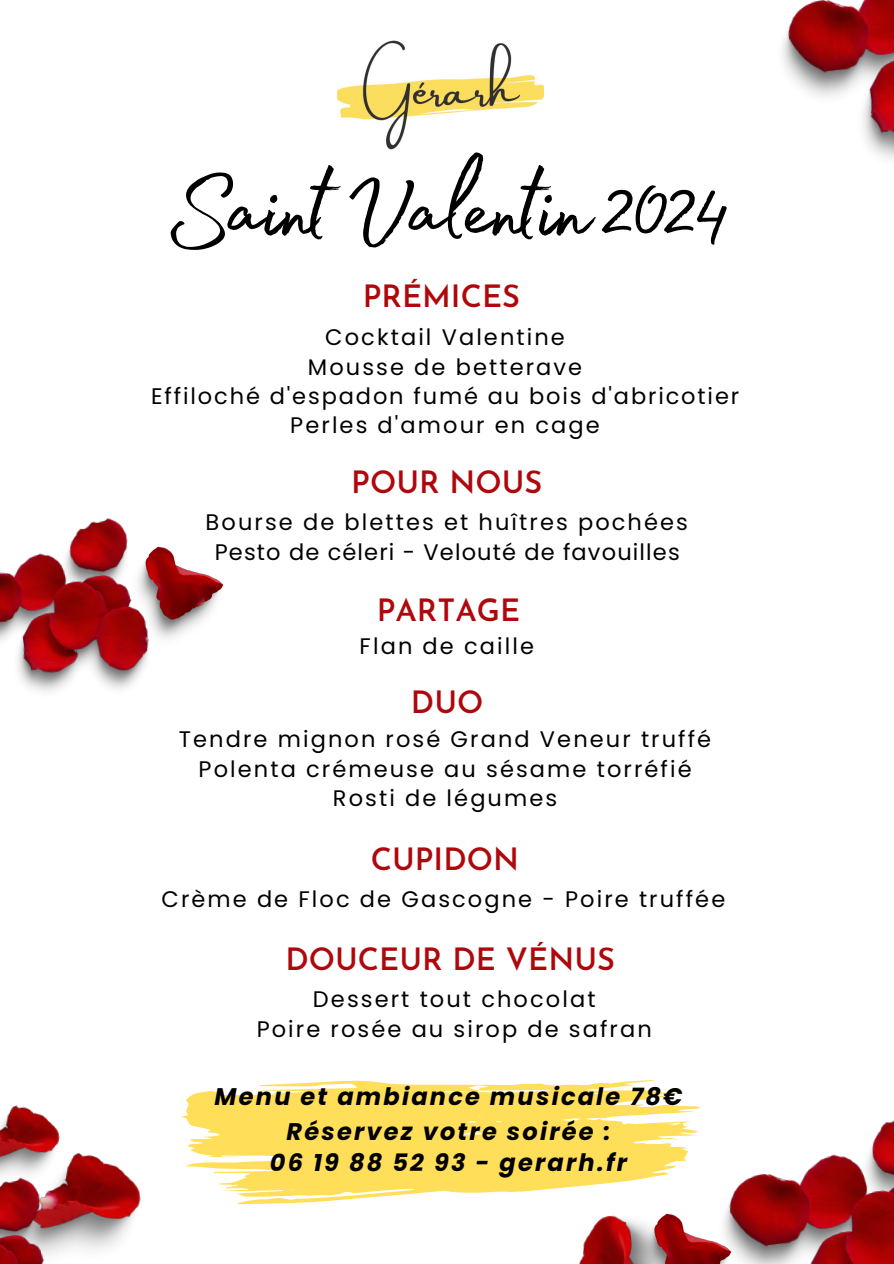
<style>
.page{position:relative;width:894px;height:1264px;background:#fff}
.page>*{position:absolute;margin:0;border:0;box-sizing:border-box;transform-origin:0 0}
.t1{font:124.5px "Madelyn Fill";letter-spacing:-.05em;color:#000}
.t2{font:600 30.75px "Josefin Sans";color:#af080c}
.t3{font:italic 700 24px/31.2px "Poppins";letter-spacing:.095em;color:#000;text-align:center}
.t4{font:22.5px "Poppins";letter-spacing:.095em;color:#000}
.t5{font:22.5px "Poppins";letter-spacing:.05em;color:#000}
</style>
<div class="page">
<img style="left:67px;top:1152px;width:74px;height:98px">
<svg style="left:181px;top:1079px;width:518px;height:125px;fill:#ffde59"></svg>
<img style="left:699px;top:1106px;width:194px;height:157px">
<img style="left:0;top:518px;width:148px;height:174px">
<img style="left:128px;top:546px;width:95px;height:103px">
<img style="left:147px;top:646px;width:76px;height:3px">
<img style="left:699px;top:1213px;width:32px;height:50px">
<img style="left:579px;top:1213px;width:120px;height:50px">
<img style="left:0;top:1105px;width:67px;height:69px">
<img style="left:0;top:1174px;width:72px;height:89px">
<img style="left:782px;top:0;width:111px;height:160px">
<img style="left:337px;top:40px;width:206px;height:110px">
<p class="t1" style="left:164px;top:114px;width:566px">SaintValentin2024</p>
<p class="t2" style="left:362px;top:284px;width:159px">PRÉMICES</p>
<p class="t4" style="left:325px;top:322px;width:241px">Cocktail Valentine</p>
<h2 class="t4" style="left:308px;top:351px;width:276px">Mousse de betterave</h2>
<p class="t4" style="left:151px;top:380px;width:589px">Effiloché d'espadon fumé au bois d'abricotier</p>
<p class="t4" style="left:290px;top:409px;width:311px">Perles d'amour en cage</p>
<p class="t2" style="left:351px;top:470px;width:192px">POUR NOUS</p>
<p class="t4" style="left:205px;top:507px;width:483px">Bourse de blettes et huîtres pochées</p>
<h1 class="t5" style="left:215px;top:536px;width:466px">Pesto de céleri - Velouté de favouilles</h1>
<p class="t2" style="left:376px;top:598px;width:145px">PARTAGE</p>
<p class="t4" style="left:359px;top:630px;width:176px">Flan de caille</p>
<p class="t2" style="left:411px;top:690px;width:74px">DUO</p>
<p class="t4" style="left:179px;top:723px;width:533px">Tendre mignon rosé Grand Veneur truffé</p>
<h2 class="t4" style="left:198px;top:753px;width:494px">Polenta crémeuse au sésame torréfié</h2>
<p class="t4" style="left:333px;top:782px;width:226px">Rosti de légumes</p>
<p class="t2" style="left:370px;top:846px;width:150px">CUPIDON</p>
<h3 class="t4" style="left:161px;top:883px;width:565px">Crème de Floc de Gascogne - Poire truffée</h3>
<h2 class="t2" style="left:285px;top:946px;width:331px">DOUCEUR DE VÉNUS</h2>
<h3 class="t4" style="left:313px;top:983px;width:284px">Dessert tout chocolat</h3>
<p class="t4" style="left:256px;top:1013px;width:396px">Poire rosée au sirop de safran</p>
<p class="t3" style="left:214px;top:1080px;width:469px">Menu et ambiance musicale 78€</p>
<p class="t3" style="left:270px;top:1115px;width:359px">Réservez votre soirée :<br>06 19 88 52 93 - gerarh.fr</p>
</div>
